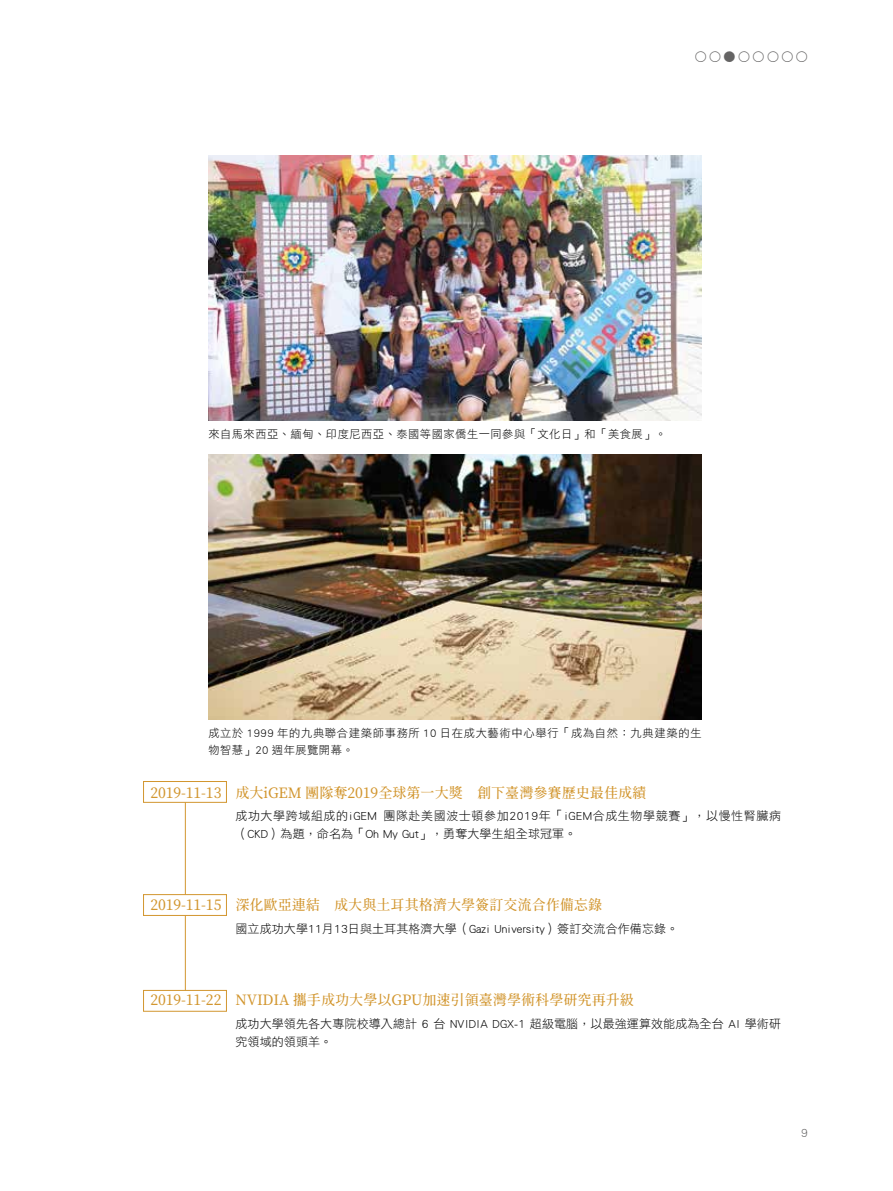
<style>
.page{position:relative;width:893px;height:1191px;background:#fff}
.page>*{position:absolute;margin:0;border:0;box-sizing:border-box;transform-origin:0 0}
.t1{font:500 14.25px "Gen Wan Min TW";letter-spacing:-.01em;color:#d2962f}
.t2{font:12px/18px "DF Li Hei Std W3";letter-spacing:.01em;color:#000}
.t3{font:12px/18px "DF Li Hei Std W3";letter-spacing:.05em;color:#000}
.t4{font:12px "DF Li Hei Std W3";color:#656464}
.t5{font:11.25px/16.5px "DF Li Hei Std W3";letter-spacing:.045em;color:#000}
</style>
<div class="page">
<img style="left:208px;top:155px;width:494px;height:265px">
<img style="left:208px;top:455px;width:494px;height:265px">
<hr style="left:185px;top:792px;width:1px;height:208px;background:#d2962f">
<div style="left:143px;top:894px;width:84px;height:21px;background:#fff;border:1px solid #d2962f"></div>
<div style="left:143px;top:990px;width:84px;height:21px;background:#fff;border:1px solid #d2962f"></div>
<div style="left:143px;top:781px;width:84px;height:21px;background:#fff;border:1px solid #d2962f"></div>
<p class="t4" style="left:695px;top:51px;width:115px">○○●○○○○○</p>
<p class="t5" style="left:208px;top:426px;width:459px">來自馬來西亞、緬甸、印度尼西亞、泰國等國家僑生一同參與「文化日」和「美食展」。</p>
<p class="t5" style="left:208px;top:724px;width:495px">成立於 1999 年的九典聯合建築師事務所 10 日在成大藝術中心舉行「成為自然：九典建築的生物智慧」20 週年展覽開幕。</p>
<p class="t1" style="left:150px;top:784px;width:498px">2019-11-13 成大iGEM 團隊奪2019全球第一大獎　創下臺灣參賽歷史最佳成績</p>
<p class="t3" style="left:235px;top:806px;width:547px">成功大學跨域組成的iGEM 團隊赴美國波士頓參加2019年「iGEM合成生物學競賽」，以慢性腎臟病（CKD）為題，命名為「Oh My Gut」，勇奪大學生組全球冠軍。</p>
<p class="t1" style="left:150px;top:896px;width:453px">2019-11-15 深化歐亞連結　成大與土耳其格濟大學簽訂交流合作備忘錄</p>
<p class="t2" style="left:235px;top:920px;width:444px">國立成功大學11月13日與土耳其格濟大學（Gazi University）簽訂交流合作備忘錄。</p>
<p class="t1" style="left:150px;top:992px;width:485px">2019-11-22 NVIDIA 攜手成功大學以GPU加速引領臺灣學術科學研究再升級</p>
<p class="t2" style="left:235px;top:1015px;width:547px">成功大學領先各大專院校導入總計 6 台 NVIDIA DGX-1 超級電腦，以最強運算效能成為全台 AI 學術研究領域的領頭羊。</p>
<p class="t4" style="left:801px;top:1126px;width:8px">9</p>
</div>
